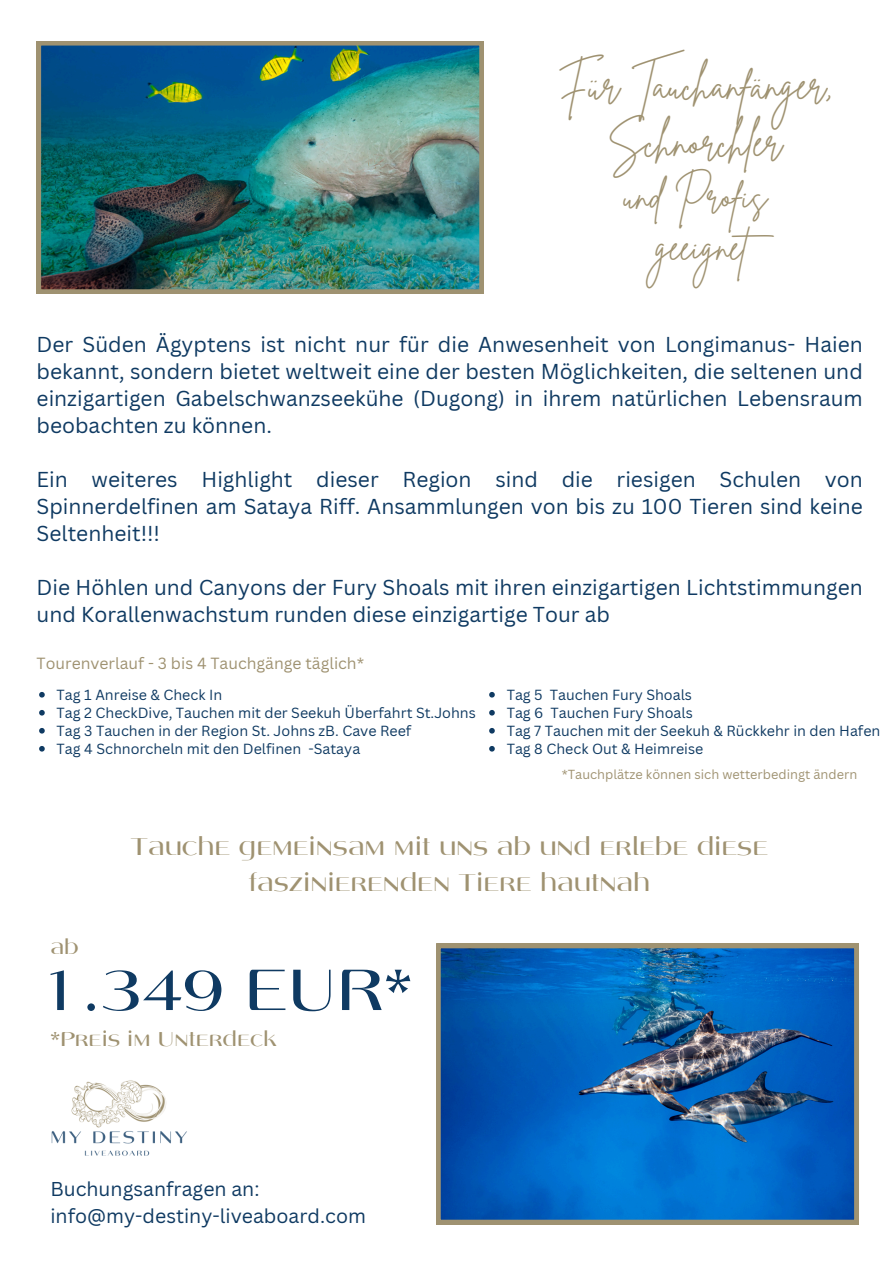
<style>
.page{position:relative;width:894px;height:1264px;background:#fff}
.page>*{position:absolute;margin:0;border:0;box-sizing:border-box;transform-origin:0 0}
.t1{font:63px "Angelica";color:#0f3a62}
.t2{font:40.5px/56.2px "Brittany Signature";color:#9f9271;text-align:center}
.t3{font:37.5px/51.8px "Brittany Signature";color:#9f9271}
.t4{font:26.25px/36px "Angelica";color:#9f9271;text-align:center}
.t5{font:21.75px "Angelica";color:#9f9271}
.t6{font:21px/27px "Canva Sans";color:#0f3a62;text-align:justify}
.t7{font:19.5px/27px "Canva Sans";color:#0f3a62}
.t8{font:15.75px "Canva Sans";color:#9f9271}
.t9{font:14.25px "Canva Sans";color:#0f3a62}
.t10{font:12.75px "Canva Sans";color:#9f9271}
</style>
<div class="page">
<img style="left:37px;top:41px;width:446px;height:253px">
<svg style="left:436px;top:943px;width:422px;height:280px;background:#1266b4"></svg>
<img style="left:51px;top:1080px;width:136px;height:76px">
<svg style="left:39px;top:692px;width:6px;height:5px"></svg>
<svg style="left:39px;top:710px;width:6px;height:5px"></svg>
<svg style="left:39px;top:728px;width:6px;height:5px"></svg>
<svg style="left:39px;top:746px;width:6px;height:5px"></svg>
<svg style="left:489px;top:692px;width:5px;height:5px"></svg>
<svg style="left:489px;top:710px;width:5px;height:5px"></svg>
<svg style="left:489px;top:728px;width:5px;height:5px"></svg>
<svg style="left:489px;top:746px;width:5px;height:5px"></svg>
<p class="t2" style="left:557px;top:58px;width:277px">Für Tauchanfänger,<br>Schnorchler</p>
<p class="t3" style="left:655px;top:170px;width:130px;text-indent:-32px">und Profis geeignet</p>
<h4 class="t6" style="left:37px;top:330px;width:827px">Der Süden Ägyptens ist nicht nur für die Anwesenheit von Longimanus- Haien bekannt, sondern bietet weltweit eine der besten Möglichkeiten, die seltenen und einzigartigen Gabelschwanzseekühe (Dugong) in ihrem natürlichen Lebensraum beobachten zu können.</h4>
<h4 class="t6" style="left:37px;top:465px;width:827px">Ein weiteres Highlight dieser Region sind die riesigen Schulen von Spinnerdelfinen am Sataya Riff. Ansammlungen von bis zu 100 Tieren sind keine Seltenheit!!!</h4>
<h6 class="t6" style="left:37px;top:573px;width:827px">Die Höhlen und Canyons der Fury Shoals mit ihren einzigartigen Lichtstimmungen und Korallenwachstum runden diese einzigartige Tour ab</h6>
<h1 class="t8" style="left:37px;top:652px;width:329px">Tourenverlauf - 3 bis 4 Tauchgänge täglich*</h1>
<p class="t9" style="left:57px;top:684px;width:167px">Tag 1 Anreise &amp; Check In</p>
<p class="t9" style="left:57px;top:702px;width:420px">Tag 2 CheckDive, Tauchen mit der Seekuh Überfahrt St.Johns</p>
<p class="t9" style="left:57px;top:720px;width:356px">Tag 3 Tauchen in der Region St. Johns zB. Cave Reef</p>
<p class="t9" style="left:57px;top:738px;width:305px">Tag 4 Schnorcheln mit den Delfinen -Sataya</p>
<h3 class="t9" style="left:506px;top:684px;width:187px">Tag 5 Tauchen Fury Shoals</h3>
<h4 class="t9" style="left:506px;top:702px;width:187px">Tag 6 Tauchen Fury Shoals</h4>
<h4 class="t9" style="left:506px;top:720px;width:375px">Tag 7 Tauchen mit der Seekuh &amp; Rückkehr in den Hafen</h4>
<p class="t9" style="left:506px;top:738px;width:198px">Tag 8 Check Out &amp; Heimreise</p>
<p class="t10" style="left:561px;top:765px;width:297px">*Tauchplätze können sich wetterbedingt ändern</p>
<p class="t5" style="left:50px;top:938px;width:30px">ab</p>
<p class="t4" style="left:130px;top:830px;width:639px">Tauche gemeinsam mit uns ab und erlebe diese faszinierenden Tiere hautnah</p>
<p class="t1" style="left:40px;top:964px;width:373px">1.349 EUR*</p>
<p class="t5" style="left:50px;top:1029px;width:228px">*Preis im Unterdeck</p>
<h5 class="t7" style="left:50px;top:1174px;width:317px">Buchungsanfragen an: info@my-destiny-liveaboard.com</h5>
</div>
